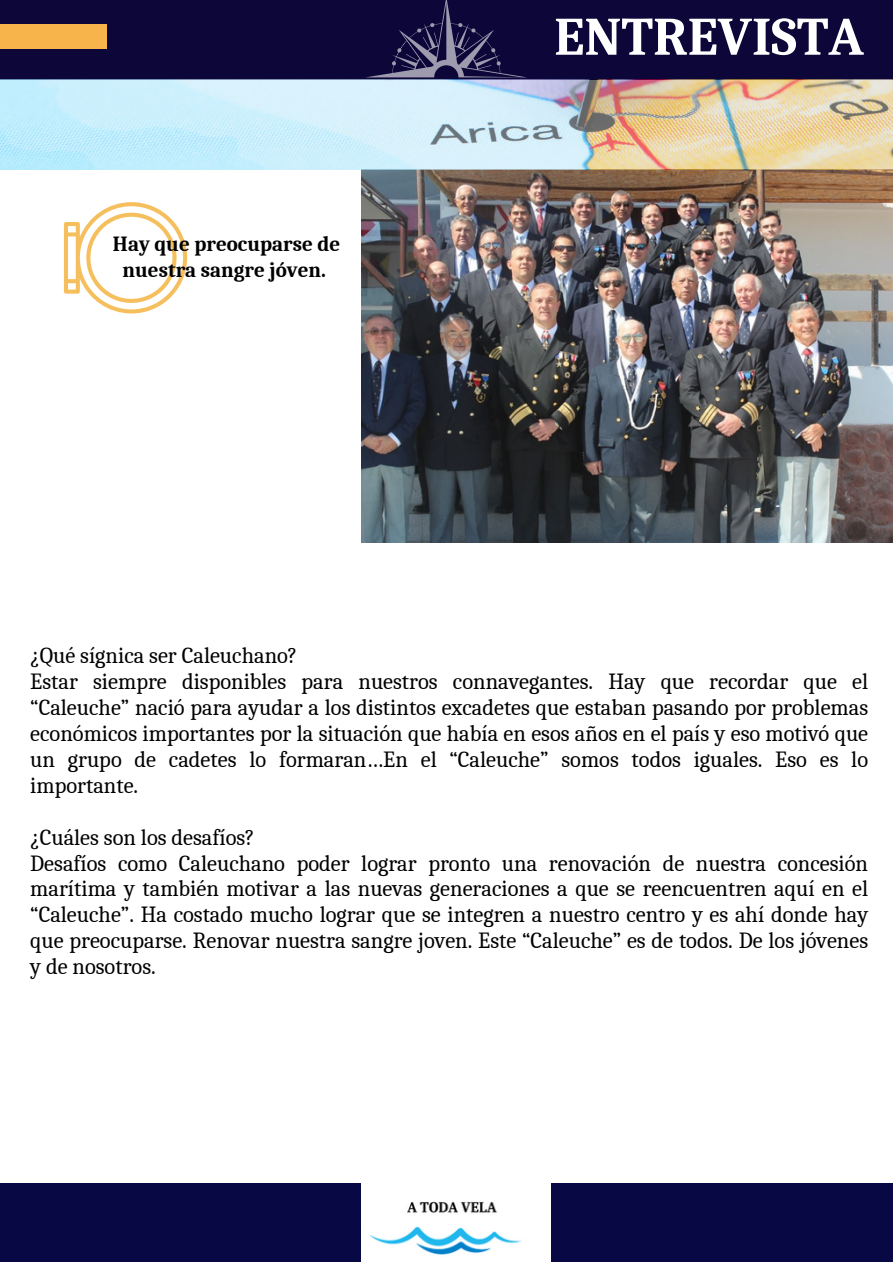
<style>
.page{position:relative;width:893px;height:1264px;background:#fff}
.page>*{position:absolute;margin:0;border:0;box-sizing:border-box;transform-origin:0 0}
.t1{font:700 54px "Caladea";color:#fff}
.t2{font:22.5px/26px "Caladea";color:#000;text-align:justify}
.t3{font:700 21px/25.8px "Caladea";color:#000;text-align:center}
</style>
<div class="page">
<div style="left:0;top:0;width:892px;height:79px;background:#0d0639"></div>
<div style="left:0;top:25px;width:107px;height:24px;background:#f7b44b"></div>
<div style="left:0;top:1183px;width:892px;height:79px;background:#080844"></div>
<svg style="left:64px;top:202px;width:123px;height:111px"></svg>
<img style="left:361px;top:169px;width:531px;height:373px">
<img style="left:0;top:79px;width:892px;height:90px">
<svg style="left:368px;top:0;width:156px;height:77px"></svg>
<img style="left:361px;top:1183px;width:189px;height:79px">
<p class="t3" style="left:113px;top:231px;width:229px">Hay que preocuparse de nuestra sangre jóven.</p>
<p class="t1" style="left:554px;top:6px;width:311px">ENTREVISTA</p>
<p class="t2" style="left:30px;top:643px;width:268px">¿Qué sígnica ser Caleuchano?</p>
<p class="t2" style="left:30px;top:669px;width:839px">Estar siempre disponibles para nuestros connavegantes. Hay que recordar que el “Caleuche” nació para ayudar a los distintos excadetes que estaban pasando por problemas económicos importantes por la situación que había en esos años en el país y eso motivó que un grupo de cadetes lo formaran…En el “Caleuche” somos todos iguales. Eso es lo importante.</p>
<p class="t2" style="left:30px;top:824px;width:226px">¿Cuáles son los desafíos?</p>
<p class="t2" style="left:30px;top:850px;width:839px">Desafíos como Caleuchano poder lograr pronto una renovación de nuestra concesión marítima y también motivar a las nuevas generaciones a que se reencuentren aquí en el “Caleuche”. Ha costado mucho lograr que se integren a nuestro centro y es ahí donde hay que preocuparse. Renovar nuestra sangre joven. Este “Caleuche” es de todos. De los jóvenes y de nosotros.</p>
</div>
